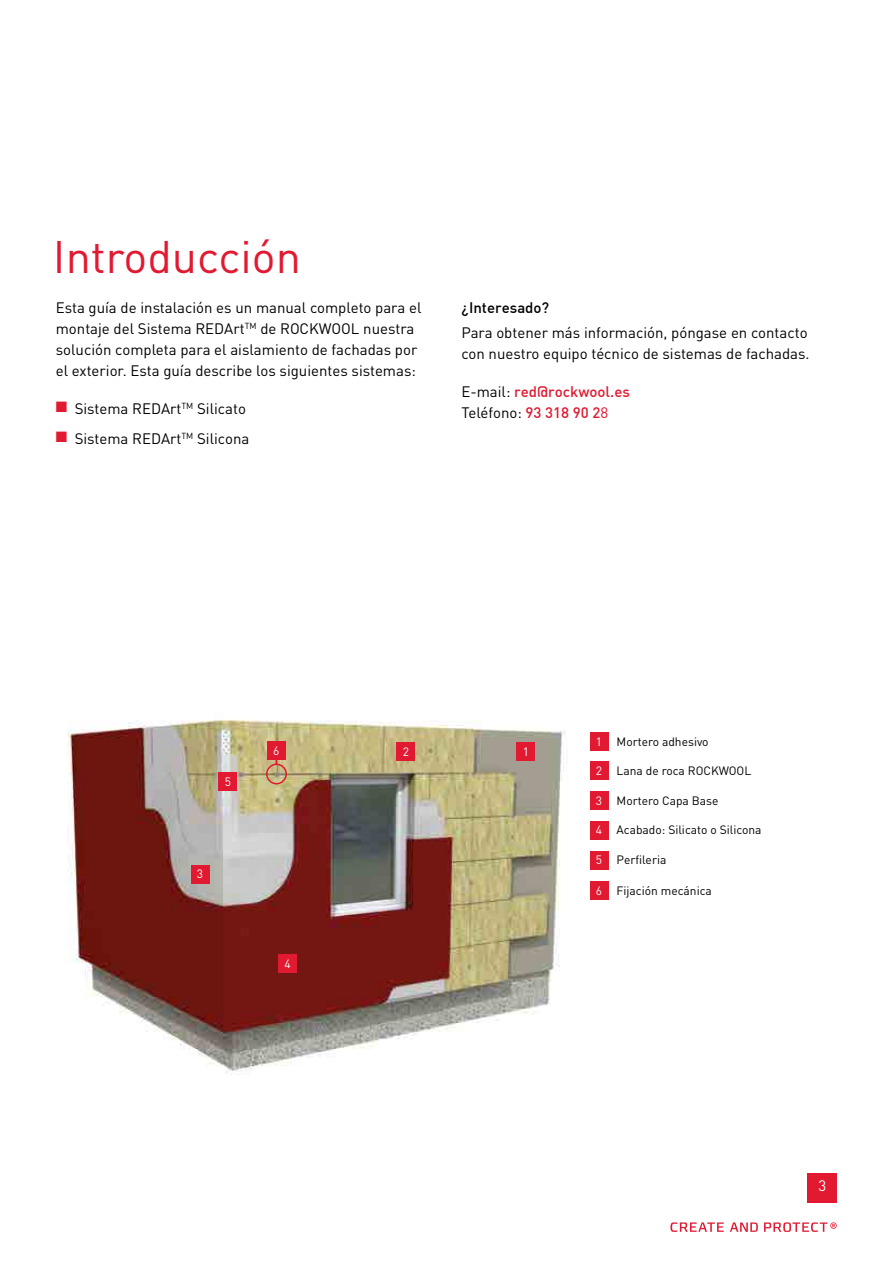
<style>
.page{position:relative;width:893px;height:1263px;background:#fff}
.page>*{position:absolute;margin:0;border:0;box-sizing:border-box;transform-origin:0 0}
.t1{font:45px "DIN Pro";color:#e11931}
.t2{font:15px/21px "DIN Pro";color:#000}
.t3{font:500 15px "DIN";color:#e11931}
.t4{font:500 15px "DIN";color:#000}
.t5{font:15px "DIN Pro";color:#fff}
.t6{font:12px "DIN Pro";color:#000}
.t7{font:12px "DIN Pro";color:#fff}
.s1{color:#e11931}
.s2{font-family:"DIN Pro";font-weight:400;color:#000}
.s3{font-family:"DIN";font-weight:500;color:#e11931}
.s4{color:#fff}
</style>
<div class="page">
<img style="left:67px;top:720px;width:498px;height:355px">
<div style="left:396px;top:742px;width:19px;height:19px;background:#e11931"></div>
<div style="left:191px;top:865px;width:19px;height:18px;background:#e11931"></div>
<div style="left:278px;top:954px;width:19px;height:19px;background:#e11931"></div>
<div style="left:218px;top:772px;width:19px;height:19px;background:#e11931"></div>
<div style="left:267px;top:741px;width:19px;height:19px;background:#e11931"></div>
<div style="left:590px;top:732px;width:19px;height:19px;background:#e11931"></div>
<div style="left:590px;top:761px;width:19px;height:19px;background:#e11931"></div>
<div style="left:590px;top:791px;width:19px;height:19px;background:#e11931"></div>
<div style="left:590px;top:821px;width:19px;height:19px;background:#e11931"></div>
<div style="left:590px;top:850px;width:19px;height:19px;background:#e11931"></div>
<div style="left:516px;top:742px;width:19px;height:19px;background:#e11931"></div>
<div style="left:266px;top:763px;width:21px;height:21px;border:2px solid #e11931;border-radius:50%"></div>
<div style="left:590px;top:881px;width:19px;height:19px;background:#e11931"></div>
<svg style="left:730px;top:1222px;width:28px;height:10px"></svg>
<svg style="left:764px;top:1222px;width:73px;height:10px"></svg>
<svg style="left:670px;top:1222px;width:54px;height:10px"></svg>
<div style="left:807px;top:1173px;width:30px;height:30px;background:#e11931"></div>
<h1 class="t1" style="left:53px;top:221px;width:250px">Introducción</h1>
<p class="t2" style="left:56px;top:296px;width:367px">Esta guía de instalación es un manual completo para el montaje del Sistema REDArt<sup>TM</sup> de ROCKWOOL nuestra solución completa para el aislamiento de fachadas por el exterior. Esta guía describe los siguientes sistemas:</p>
<p class="t2" style="left:56px;top:397px;width:192px"><span class="s1">■</span> Sistema REDArt<sup>TM</sup> Silicato</p>
<p class="t2" style="left:56px;top:426px;width:195px"><span class="s1">■</span> Sistema REDArt<sup>TM</sup> Silicona</p>
<p class="t4" style="left:461px;top:298px;width:89px">¿Interesado?</p>
<p class="t2" style="left:461px;top:321px;width:350px">Para obtener más información, póngase en contacto con nuestro equipo técnico de sistemas de fachadas.</p>
<p class="t3" style="left:461px;top:382px;width:170px"><span class="s2">E-mail:</span> red@rockwool.es</p>
<p class="t2" style="left:461px;top:401px;width:148px">Teléfono: <span class="s3">93 318 90 2</span><span class="s1">8</span></p>
<p class="t7" style="left:225px;top:772px;width:8px">5</p>
<p class="t7" style="left:197px;top:865px;width:8px">3</p>
<p class="t7" style="left:273px;top:741px;width:8px">6</p>
<p class="t7" style="left:523px;top:742px;width:8px">1</p>
<p class="t7" style="left:403px;top:742px;width:8px">2</p>
<p class="t7" style="left:285px;top:954px;width:8px">4</p>
<p class="t6" style="left:596px;top:732px;width:114px"><span class="s4">1</span> Mortero adhesivo</p>
<p class="t6" style="left:596px;top:761px;width:157px"><span class="s4">2</span> Lana de roca ROCKWOOL</p>
<p class="t6" style="left:596px;top:791px;width:124px"><span class="s4">3</span> Mortero Capa Base</p>
<p class="t6" style="left:596px;top:821px;width:167px"><span class="s4">4</span> Acabado: Silicato o Silicona</p>
<p class="t6" style="left:596px;top:851px;width:72px"><span class="s4">5</span> Perfileria</p>
<p class="t6" style="left:596px;top:881px;width:117px"><span class="s4">6</span> Fijación mecánica</p>
<p class="t5" style="left:818px;top:1173px;width:9px">3</p>
</div>
